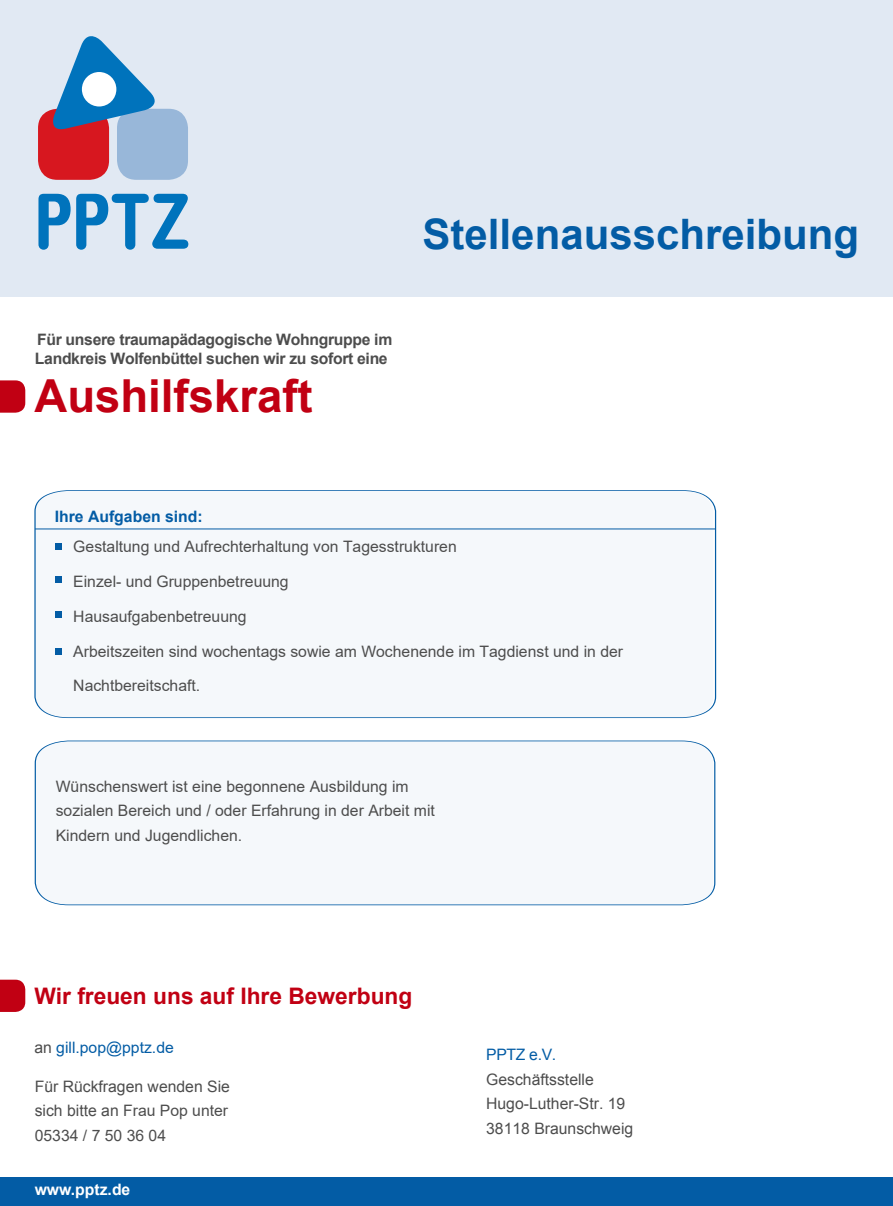
<style>
.page{position:relative;width:893px;height:1206px;background:#fff}
.page>*{position:absolute;margin:0;border:0;box-sizing:border-box;transform-origin:0 0}
.Arial{font:700 45.5px "Arial";color:#c10013}
.Arial-2{font:700 42px "Arial";color:#035ca5}
.Arial-3{font:700 22.75px "Arial";color:#c10013}
.Arial-4{font:15.75px/24.5px "Arial";color:#4d4d4d}
.Arial-5{font:700 15.75px/18.9px "Arial";letter-spacing:-.02em;color:#4d4d4d}
.Arial-6{font:15.75px "Arial";color:#035ca5}
.Arial-7{font:700 15.75px "Arial";color:#035ca5}
.Arial-8{font:700 15.75px "Arial";color:#fff}
.s1{color:#4d4d4d}
.s2{color:#035ca5}
</style>
<div class="page">
<div style="left:34px;top:490px;width:682px;height:228px;background:#f5f8fb"></div>
<div style="left:0;top:0;width:893px;height:297px;background:#e1e9f3"></div>
<svg style="left:38px;top:194px;width:150px;height:56px"></svg>
<div style="left:38px;top:109px;width:71px;height:71px;background:#d7171f;border-radius:19px"></div>
<div style="left:117px;top:109px;width:71px;height:71px;background:#98b7d9;border-radius:19px"></div>
<svg style="left:47px;top:36px;width:116px;height:97px"></svg>
<div style="left:82px;top:72px;width:34px;height:34px;background:#fff;border-radius:50%"></div>
<div style="left:35px;top:740px;width:681px;height:165px;background:#f5f8fb"></div>
<svg style="left:0;top:380px;width:25px;height:32px"></svg>
<svg style="left:0;top:979px;width:25px;height:32px"></svg>
<hr style="left:35px;top:528px;width:681px;height:1px;background:#035ca5">
<div style="left:0;top:1177px;width:893px;height:28px;background:#035ca5"></div>
<svg style="left:55px;top:576px;width:7px;height:7px"></svg>
<svg style="left:55px;top:648px;width:7px;height:7px"></svg>
<p class="Arial-5" style="left:35px;top:330px;width:359px">Für unsere traumapädagogische Wohngruppe im<br>Landkreis Wolfenbüttel suchen wir zu sofort eine</p>
<p class="Arial" style="left:35px;top:364px;width:280px">Aushilfskraft</p>
<p class="Arial-2" style="left:423px;top:205px;width:438px">Stellenausschreibung</p>
<p class="Arial-7" style="left:55px;top:505px;width:149px">Ihre Aufgaben sind:</p>
<p class="Arial-4" style="left:73px;top:534px;width:385px">Gestaltung und Aufrechterhaltung von Tagesstrukturen</p>
<p class="Arial-4" style="left:73px;top:569px;width:217px">Einzel- und Gruppenbetreuung</p>
<p class="Arial-4" style="left:73px;top:604px;width:175px">Hausaufgabenbetreuung</p>
<p class="Arial-4" style="left:73px;top:638px;width:551px">Arbeitszeiten sind wochentags sowie am Wochenende im Tagdienst und in der</p>
<p class="Arial-4" style="left:73px;top:673px;width:128px">Nachtbereitschaft.</p>
<p class="Arial-4" style="left:56px;top:774px;width:381px">Wünschenswert ist eine begonnene Ausbildung im sozialen Bereich und / oder Erfahrung in der Arbeit mit<br>Kindern und Jugendlichen.</p>
<p class="Arial-3" style="left:34px;top:979px;width:379px">Wir freuen uns auf Ihre Bewerbung</p>
<p class="Arial-6" style="left:34px;top:1036px;width:141px"><span class="s1">an</span> gill.pop@pptz.de</p>
<p class="Arial-4" style="left:35px;top:1074px;width:197px;text-align:justify">Für Rückfragen wenden Sie sich bitte an Frau Pop unter 05334 / 7 50 36 04</p>
<p class="Arial-8" style="left:35px;top:1178px;width:97px">www.pptz.de</p>
<p class="Arial-4" style="left:486px;top:1042px;width:149px"><span class="s2">PPTZ e.V.<br></span>Geschäftsstelle<br>Hugo-Luther-Str. 19<br>38118 Braunschweig</p>
</div>
